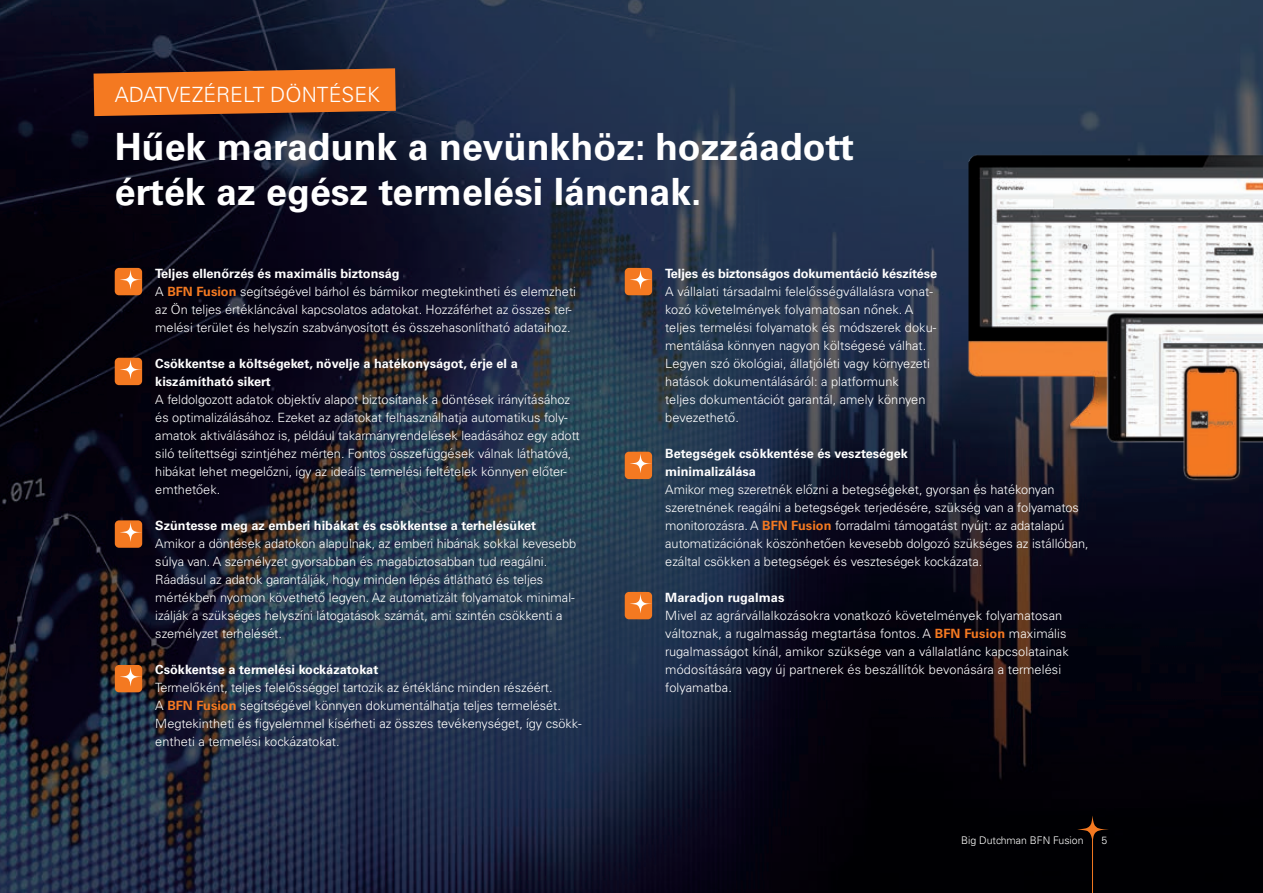
<style>
.page{position:relative;width:1263px;height:893px;background:#fff}
.page>*{position:absolute;margin:0;border:0;box-sizing:border-box;transform-origin:0 0}
.t1{font:700 37.5px/45px "Univers CE";color:#fff}
.t2{font:300 21px "Univers CE";color:#fff}
.t3{font:300 12.75px/18px "Univers CE";color:#fff}
.t4{font:700 12.75px/18px "Univers CE";color:#fff}
.t5{font:300 10.5px "Univers LT Std";color:#fff}
.s1{font-weight:700}
.s2{font-weight:700;color:#f47921}
</style>
<div class="page">
<img style="left:0;top:0;width:1263px;height:893px">
<svg style="left:94px;top:68px;width:302px;height:48px;background:#d96c21"></svg>
<div style="left:115px;top:268px;width:27px;height:27px;background:#f47921;border-radius:4px"></div>
<svg style="left:120px;top:270px;width:22px;height:19px"></svg>
<img style="left:948px;top:138px;width:315px;height:308px">
<hr style="left:1092px;top:835px;width:1px;height:58px;background:#f47921">
<svg style="left:1077px;top:816px;width:32px;height:27px"></svg>
<div style="left:115px;top:358px;width:27px;height:27px;background:#f47921;border-radius:4px"></div>
<svg style="left:120px;top:360px;width:22px;height:19px"></svg>
<div style="left:115px;top:520px;width:27px;height:28px;background:#f47921;border-radius:4px"></div>
<svg style="left:120px;top:522px;width:22px;height:20px"></svg>
<div style="left:115px;top:665px;width:27px;height:27px;background:#f47921;border-radius:4px"></div>
<svg style="left:120px;top:667px;width:22px;height:19px"></svg>
<div style="left:625px;top:268px;width:27px;height:27px;background:#f47921;border-radius:4px"></div>
<svg style="left:630px;top:270px;width:22px;height:19px"></svg>
<div style="left:625px;top:452px;width:27px;height:27px;background:#f47921;border-radius:4px"></div>
<svg style="left:630px;top:454px;width:22px;height:19px"></svg>
<div style="left:625px;top:592px;width:27px;height:27px;background:#f47921;border-radius:4px"></div>
<svg style="left:630px;top:594px;width:22px;height:19px"></svg>
<img style="left:1101px;top:298px;width:162px;height:148px">
<img style="left:1174px;top:356px;width:76px;height:131px">
<h2 class="t2" style="left:115px;top:83px;width:267px">ADATVEZÉRELT DÖNTÉSEK</h2>
<h1 class="t1" style="left:115px;top:125px;width:741px">Hűek maradunk a nevünkhöz: hozzáadott érték az egész termelési láncnak.</h1>
<p class="t3" style="left:155px;top:265px;width:422px"><span class="s1">Teljes ellenőrzés és maximális biztonság<br></span>A <span class="s2">BFN Fusion</span> segítségével bárhol és bármikor megtekintheti és elemzheti az Ön teljes értékláncával kapcsolatos adatokat. Hozzáférhet az összes ter&shy;melési terület és helyszín szabványosított és összehasonlítható adataihoz.</p>
<p class="t4" style="left:155px;top:355px;width:364px">Csökkentse a költségeket, növelje a hatékonyságot, érje el a kiszámítható sikert</p>
<p class="t3" style="left:155px;top:391px;width:426px">A feldolgozott adatok objektív alapot biztosítanak a döntések irányításához és optimalizálásához. Ezeket az adatokat felhasználhatja automatikus foly&shy;amatok aktiválásához is, például takarmányrendelések leadásához egy adott siló telítettségi szintjéhez mérten. Fontos összefüggések válnak láthatóvá, hibákat lehet megelőzni, így az ideális termelési feltételek könnyen előter&shy;emthetőek.</p>
<p class="t4" style="left:155px;top:517px;width:382px">Szüntesse meg az emberi hibákat és csökkentse a terhelésüket</p>
<p class="t3" style="left:155px;top:535px;width:422px">Amikor a döntések adatokon alapulnak, az emberi hibának sokkal kevesebb súlya van. A személyzet gyorsabban és magabiztosabban tud reagálni.<br>Ráadásul az adatok garantálják, hogy minden lépés átlátható és teljes mértékben nyomon követhető legyen. Az automatizált folyamatok minimal&shy;izálják a szükséges helyszíni látogatások számát, ami szintén csökkenti a személyzet terhelését.</p>
<p class="t4" style="left:155px;top:661px;width:224px">Csökkentse a termelési kockázatokat</p>
<p class="t3" style="left:155px;top:679px;width:428px">Termelőként, teljes felelősséggel tartozik az értéklánc minden részéért.<br>A <span class="s2">BFN Fusion</span> segítségével könnyen dokumentálhatja teljes termelését.<br>Megtekintheti és figyelemmel kísérheti az összes tevékenységet, így csökk&shy;entheti a termelési kockázatokat.</p>
<p class="t4" style="left:665px;top:265px;width:273px">Teljes és biztonságos dokumentáció készítése</p>
<p class="t3" style="left:665px;top:283px;width:273px">A vállalati társadalmi felelősségvállalásra vonat&shy;kozó követelmények folyamatosan nőnek. A teljes termelési folyamatok és módszerek doku&shy;mentálása könnyen nagyon költségesé válhat.<br>Legyen szó ökológiai, állatjóléti vagy környezeti hatások dokumentálásáról: a platformunk<br>teljes dokumentációt garantál, amely könnyen bevezethető.</p>
<p class="t4" style="left:665px;top:445px;width:244px">Betegségek csökkentése és veszteségek minimalizálása</p>
<p class="t3" style="left:665px;top:481px;width:425px">Amikor meg szeretnék előzni a betegségeket, gyorsan és hatékonyan szeretnének reagálni a betegségek terjedésére, szükség van a folyamatos monitorozásra. A <span class="s2">BFN Fusion</span> forradalmi támogatást nyújt: az adatalapú automatizációnak köszönhetően kevesebb dolgozó szükséges az istállóban, ezáltal csökken a betegségek és veszteségek kockázata.</p>
<p class="t4" style="left:665px;top:589px;width:121px">Maradjon rugalmas</p>
<p class="t3" style="left:665px;top:607px;width:405px">Mivel az agrárvállalkozásokra vonatkozó követelmények folyamatosan változnak, a rugalmasság megtartása fontos. A <span class="s2">BFN Fusion</span> maximális rugalmasságot kínál, amikor szüksége van a vállalatlánc kapcsolatainak módosítására vagy új partnerek és beszállítók bevonására a termelési folyamatba.</p>
<p class="t5" style="left:961px;top:834px;width:124px">Big Dutchman BFN Fusion</p>
<p class="t5" style="left:1101px;top:834px;width:7px">5</p>
</div>
